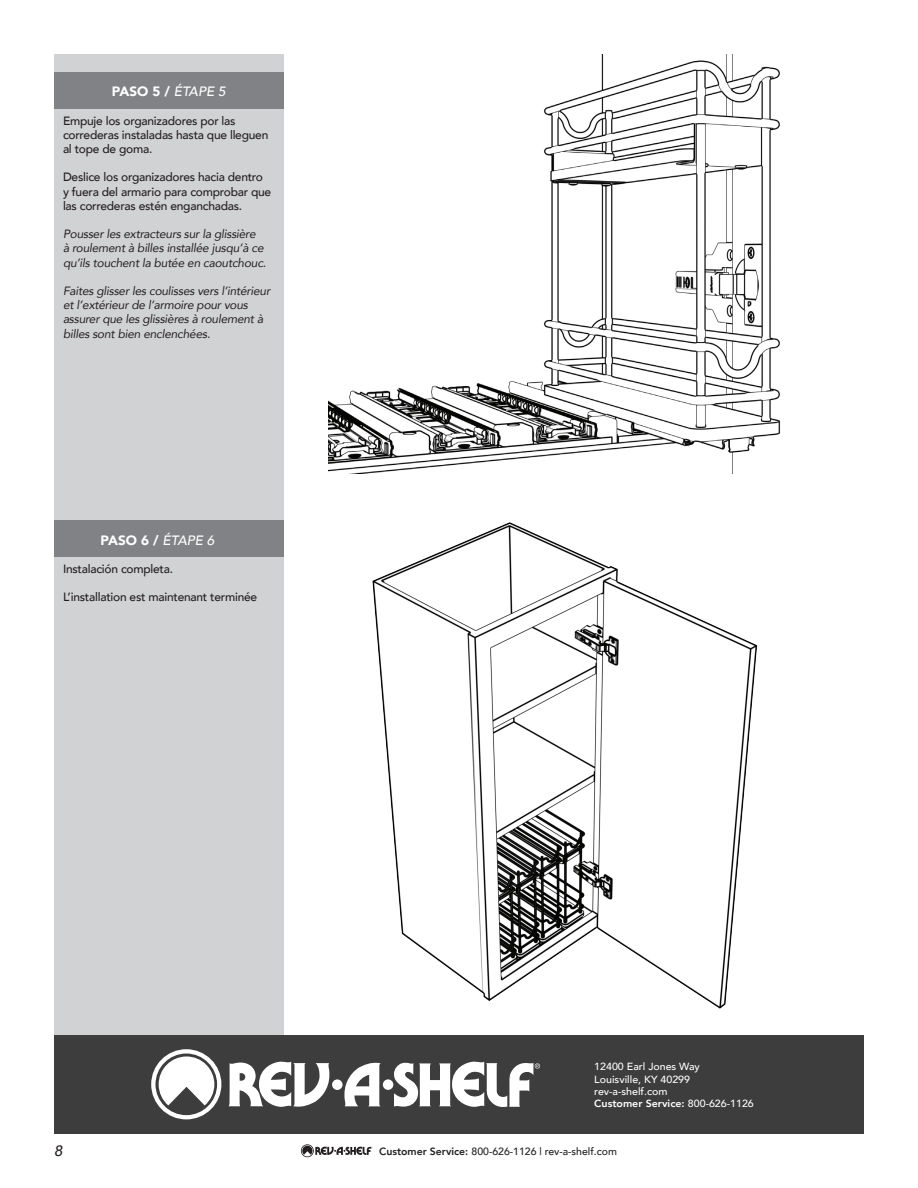
<style>
.page{position:relative;width:918px;height:1188px;background:#fff}
.page>*{position:absolute;margin:0;border:0;box-sizing:border-box;transform-origin:0 0}
.t1{font:italic 500 15px "Avenir";color:#231f20}
.t2{font:900 13.5px "Avenir";color:#fff}
.t3{font:italic 12px/14.4px "Avenir";letter-spacing:-.02em;color:#231f20}
.t4{font:500 12px/14.4px "Avenir";letter-spacing:-.02em;color:#231f20}
.t5{font:500 10.5px "Avenir";color:#231f20}
.t6{font:500 10.35px/12.5px "Avenir";color:#fff}
.s1{font-weight:500;font-style:italic}
.s2{font-weight:800}
</style>
<div class="page">
<div style="left:54px;top:54px;width:230px;height:1080px;background:#d1d2d4"></div>
<svg style="left:301px;top:1144px;width:71px;height:13px"></svg>
<div style="left:54px;top:72px;width:230px;height:37px;background:#808285"></div>
<div style="left:54px;top:520px;width:230px;height:37px;background:#808285"></div>
<div style="left:54px;top:1035px;width:810px;height:99px;background:#3d3d3e"></div>
<div style="left:332px;top:1079px;width:11px;height:11px;background:#fff;border-radius:50%"></div>
<svg style="left:229px;top:1062px;width:101px;height:45px"></svg>
<svg style="left:344px;top:1062px;width:37px;height:44px"></svg>
<svg style="left:394px;top:1061px;width:146px;height:46px"></svg>
<div style="left:383px;top:1079px;width:10px;height:11px;background:#fff;border-radius:50%"></div>
<svg style="left:151px;top:1049px;width:70px;height:70px"></svg>
<img style="left:329px;top:54px;width:452px;height:420px">
<img style="left:372px;top:522px;width:386px;height:487px">
<p class="t2" style="left:112px;top:80px;width:115px">PASO 5 / <span class="s1">ÉTAPE 5</span></p>
<p class="t4" style="left:63px;top:112px;width:207px">Empuje los organizadores por las correderas instaladas hasta que lleguen al tope de goma.</p>
<p class="t4" style="left:63px;top:169px;width:210px">Deslice los organizadores hacia dentro y fuera del armario para comprobar que las correderas estén enganchadas.</p>
<p class="t3" style="left:63px;top:226px;width:205px">Pousser les extracteurs sur la glissière<br>à roulement à billes installée jusqu’à ce qu’ils touchent la butée en caoutchouc.</p>
<p class="t3" style="left:63px;top:283px;width:209px">Faites glisser les coulisses vers l’intérieur et l’extérieur de l’armoire pour vous assurer que les glissières à roulement à billes sont bien enclenchées.</p>
<p class="t2" style="left:101px;top:528px;width:115px">PASO 6 / <span class="s1">ÉTAPE 6</span></p>
<p class="t4" style="left:63px;top:561px;width:112px">Instalación completa.</p>
<p class="t4" style="left:63px;top:589px;width:196px">L’installation est maintenant terminée</p>
<p class="t6" style="left:594px;top:1060px;width:161px">12400 Earl Jones Way<br>Louisville, KY 40299 rev-a-shelf.com<br><span class="s2">Customer Service:</span> 800-626-1126</p>
<p class="t1" style="left:54px;top:1142px;width:10px">8</p>
<p class="t5" style="left:379px;top:1142px;width:239px"><span class="s2">Customer Service:</span> 800-626-1126 | rev-a-shelf.com</p>
</div>
